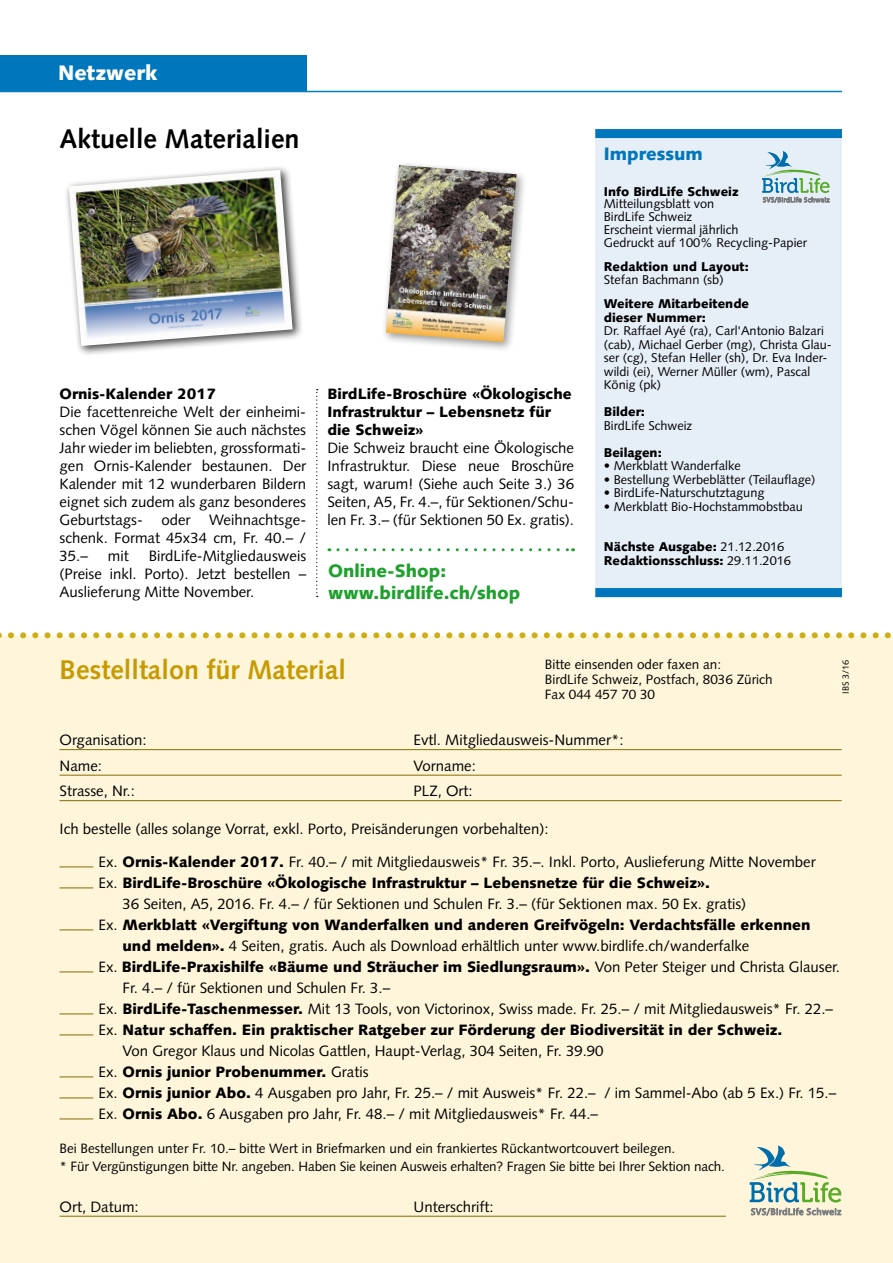
<style>
.page{position:relative;width:893px;height:1263px;background:#fff}
.page>*{position:absolute;margin:0;border:0;box-sizing:border-box;transform-origin:0 0}
.t1{font:700 27px "Syntax LT";color:#c69a00}
.t2{font:700 27px "Syntax LT";color:#000}
.t3{font:900 21px "Syntax LT";color:#fff}
.t4{font:900 18px/22.5px "Syntax LT";color:#1fa12e}
.t5{font:900 18px "Syntax LT";color:#0076bd}
.t6{font:15px/18px "Syntax LT";color:#000;text-align:justify}
.t7{font:900 15px/18px "Syntax LT";color:#000}
.t8{font:13.5px/15px "Syntax LT";color:#000}
.t9{font:12.75px/13.5px "Syntax LT";color:#000}
.t10{font:900 12.75px/13.5px "Syntax LT";color:#000}
.t11{font:9px "Syntax LT";color:#000}
.s1{font-weight:400}
.s2{font-weight:900}
</style>
<div class="page">
<div style="left:0;top:636px;width:893px;height:627px;background:#fef5da"></div>
<svg style="left:316px;top:389px;width:2px;height:208px"></svg>
<div style="left:595px;top:129px;width:247px;height:468px;background:#e6eef8"></div>
<hr style="left:60px;top:749px;width:782px;height:1px;background:#886c00">
<hr style="left:60px;top:775px;width:782px;height:1px;background:#886c00">
<hr style="left:60px;top:800px;width:782px;height:1px;background:#886c00">
<hr style="left:60px;top:867px;width:33px;height:1px;background:#886c00">
<hr style="left:60px;top:888px;width:33px;height:1px;background:#886c00">
<hr style="left:60px;top:930px;width:33px;height:1px;background:#886c00">
<hr style="left:60px;top:972px;width:33px;height:1px;background:#886c00">
<hr style="left:60px;top:1014px;width:33px;height:1px;background:#886c00">
<hr style="left:60px;top:1035px;width:33px;height:1px;background:#886c00">
<hr style="left:60px;top:1077px;width:33px;height:1px;background:#886c00">
<hr style="left:60px;top:1098px;width:33px;height:1px;background:#886c00">
<hr style="left:60px;top:1119px;width:33px;height:1px;background:#886c00">
<hr style="left:60px;top:1216px;width:782px;height:1px;background:#886c00">
<svg style="left:762px;top:151px;width:68px;height:52px"></svg>
<svg style="left:338px;top:548px;width:236px;height:3px"></svg>
<div style="left:595px;top:129px;width:247px;height:9px;background:#0076bd"></div>
<div style="left:595px;top:588px;width:247px;height:9px;background:#0076bd"></div>
<hr style="left:0;top:91px;width:842px;height:1px;background:#0081c3">
<div style="left:0;top:55px;width:306px;height:36px;background:#0076bd"></div>
<div style="left:64px;top:165px;width:239px;height:192px;background:#000;opacity:.75"></div>
<img style="left:69px;top:170px;width:224px;height:176px">
<div style="left:381px;top:160px;width:146px;height:193px;background:#000;opacity:.4"></div>
<img style="left:386px;top:165px;width:131px;height:177px">
<div style="left:726px;top:1193px;width:122px;height:34px;background:#fef5da"></div>
<svg style="left:0;top:632px;width:891px;height:6px"></svg>
<svg style="left:750px;top:1145px;width:91px;height:71px"></svg>
<h2 class="t3" style="left:58px;top:60px;width:101px">Netzwerk</h2>
<h1 class="t2" style="left:60px;top:123px;width:242px">Aktuelle Materialien</h1>
<p class="t7" style="left:60px;top:385px;width:158px">Ornis-Kalender 2017</p>
<p class="t6" style="left:60px;top:403px;width:248px">Die facettenreiche Welt der einheimi&shy;schen Vögel können Sie auch nächstes Jahr wieder im beliebten, grossformati&shy;gen Ornis-Kalender bestaunen. Der Kalender mit 12 wunderbaren Bildern eignet sich zudem als ganz besonderes Geburtstags- oder Weihnachtsge&shy;schenk. Format 45x34 cm, Fr. 40.– / 35.–</p>
<p class="t6" style="left:60px;top:547px;width:248px;text-indent:89px">BirdLife-Mitgliedausweis (Preise inkl. Porto). Jetzt bestellen – Auslieferung Mitte November.</p>
<p class="t6" style="left:108px;top:547px;width:22px">mit</p>
<p class="t7" style="left:327px;top:385px;width:246px">BirdLife-Broschüre «Ökologische<br>Infrastruktur – Lebensnetz für die Schweiz»</p>
<p class="t6" style="left:327px;top:439px;width:248px">Die Schweiz braucht eine Ökologische Infrastruktur. Diese neue Broschüre sagt, warum! (Siehe auch Seite 3.) 36<br>Seiten, A5, Fr. 4.–, für Sektionen/Schu&shy;len Fr. 3.– (für Sektionen 50 Ex. gratis).</p>
<p class="t4" style="left:328px;top:559px;width:194px">Online-Shop: www.birdlife.ch/shop</p>
<p class="t5" style="left:604px;top:143px;width:100px">Impressum</p>
<p class="t10" style="left:604px;top:184px;width:136px">Info BirdLife Schweiz</p>
<p class="t9" style="left:604px;top:198px;width:205px;line-height:12.8px">Mitteilungsblatt von<br>BirdLife Schweiz<br>Erscheint viermal jährlich<br>Gedruckt auf 100% Recycling-Papier</p>
<p class="t10" style="left:604px;top:259px;width:147px">Redaktion und Layout:</p>
<p class="t9" style="left:604px;top:273px;width:121px">Stefan Bachmann (sb)</p>
<p class="t10" style="left:604px;top:297px;width:147px">Weitere Mitarbeitende dieser Nummer:</p>
<p class="t9" style="left:604px;top:324px;width:230px">Dr. Raffael Ayé (ra), Carl'Antonio Balzari (cab), Michael Gerber (mg), Christa Glau&shy;ser (cg), Stefan Heller (sh), Dr. Eva Inder&shy;wildi (ei), Werner Müller (wm), Pascal König (pk)</p>
<p class="t10" style="left:604px;top:405px;width:43px">Bilder:</p>
<p class="t9" style="left:604px;top:418px;width:90px">BirdLife Schweiz</p>
<p class="t10" style="left:604px;top:445px;width:59px">Beilagen:</p>
<p class="t9" style="left:604px;top:459px;width:138px">• Merkblatt Wanderfalke</p>
<p class="t9" style="left:604px;top:472px;width:213px">• Bestellung Werbeblätter (Teilauflage)</p>
<p class="t9" style="left:604px;top:486px;width:162px">• BirdLife-Naturschutztagung</p>
<p class="t9" style="left:604px;top:499px;width:201px">• Merkblatt Bio-Hochstammobstbau</p>
<p class="t10" style="left:604px;top:540px;width:189px">Nächste Ausgabe: <span class="s1">21.12.2016<br></span>Redaktionsschluss: <span class="s1">29.11.2016</span></p>
<h1 class="t1" style="left:60px;top:654px;width:288px">Bestelltalon für Material</h1>
<p class="t8" style="left:545px;top:657px;width:229px">Bitte einsenden oder faxen an:<br>BirdLife Schweiz, Postfach, 8036 Zürich<br>Fax 044 457 70 30</p>
<p class="t11" style="left:840px;top:693px;width:35px;rotate:-90deg">IBS 3/16</p>
<p class="t6" style="left:60px;top:731px;width:89px">Organisation:</p>
<p class="t6" style="left:414px;top:731px;width:212px">Evtl. Mitgliedausweis-Nummer*:</p>
<p class="t6" style="left:60px;top:756px;width:44px">Name:</p>
<p class="t6" style="left:414px;top:756px;width:64px">Vorname:</p>
<p class="t6" style="left:60px;top:782px;width:77px">Strasse, Nr.:</p>
<p class="t6" style="left:414px;top:782px;width:61px">PLZ, Ort:</p>
<p class="t6" style="left:60px;top:819px;width:490px">Ich bestelle (alles solange Vorrat, exkl. Porto, Preisänderungen vorbehalten):</p>
<p class="t6" style="left:99px;top:852px;width:719px">Ex. <span class="s2">Ornis-Kalender 2017.</span> Fr. 40.– / mit Mitgliedausweis* Fr. 35.–. Inkl. Porto, Auslieferung Mitte November</p>
<p class="t7" style="left:99px;top:873px;width:613px"><span class="s1">Ex.</span> BirdLife-Broschüre «Ökologische Infrastruktur – Lebensnetze für die Schweiz».</p>
<p class="t6" style="left:123px;top:894px;width:625px">36 Seiten, A5, 2016. Fr. 4.– / für Sektionen und Schulen Fr. 3.– (für Sektionen max. 50 Ex. gratis)</p>
<p class="t7" style="left:99px;top:915px;width:713px"><span class="s1">Ex.</span> Merkblatt «Vergiftung von Wanderfalken und anderen Greifvögeln: Verdachtsfälle erkennen</p>
<p class="t6" style="left:123px;top:936px;width:628px"><span class="s2">und melden».</span> 4 Seiten, gratis. Auch als Download erhältlich unter www.birdlife.ch/wanderfalke</p>
<p class="t7" style="left:99px;top:957px;width:743px"><span class="s1">Ex.</span> BirdLife-Praxishilfe «Bäume und Sträucher im Siedlungsraum». <span class="s1">Von Peter Steiger und Christa Glauser.</span></p>
<p class="t6" style="left:123px;top:978px;width:269px">Fr. 4.– / für Sektionen und Schulen Fr. 3.–</p>
<p class="t6" style="left:99px;top:999px;width:736px">Ex. <span class="s2">BirdLife-Taschenmesser.</span> Mit 13 Tools, von Victorinox, Swiss made. Fr. 25.– / mit Mitgliedausweis* Fr. 22.–</p>
<p class="t7" style="left:99px;top:1020px;width:685px"><span class="s1">Ex.</span> Natur schaffen. Ein praktischer Ratgeber zur Förderung der Biodiversität in der Schweiz.</p>
<p class="t6" style="left:123px;top:1041px;width:482px">Von Gregor Klaus und Nicolas Gattlen, Haupt-Verlag, 304 Seiten, Fr. 39.90</p>
<p class="t7" style="left:99px;top:1062px;width:272px"><span class="s1">Ex.</span> Ornis junior Probenummer. <span class="s1">Gratis</span></p>
<p class="t6" style="left:99px;top:1083px;width:739px">Ex. <span class="s2">Ornis junior Abo.</span> 4 Ausgaben pro Jahr, Fr. 25.– / mit Ausweis* Fr. 22.– / im Sammel-Abo (ab 5 Ex.) Fr. 15.–</p>
<p class="t6" style="left:99px;top:1104px;width:501px">Ex. <span class="s2">Ornis Abo.</span> 6 Ausgaben pro Jahr, Fr. 48.– / mit Mitgliedausweis* Fr. 44.–</p>
<p class="t8" style="left:60px;top:1139px;width:667px;line-height:18px">Bei Bestellungen unter Fr. 10.– bitte Wert in Briefmarken und ein frankiertes Rückantwortcouvert beilegen.<br>* Für Vergünstigungen bitte Nr. angeben. Haben Sie keinen Ausweis erhalten? Fragen Sie bitte bei Ihrer Sektion nach.</p>
<p class="t6" style="left:60px;top:1197px;width:81px">Ort, Datum:</p>
<p class="t6" style="left:414px;top:1197px;width:81px">Unterschrift:</p>
</div>
